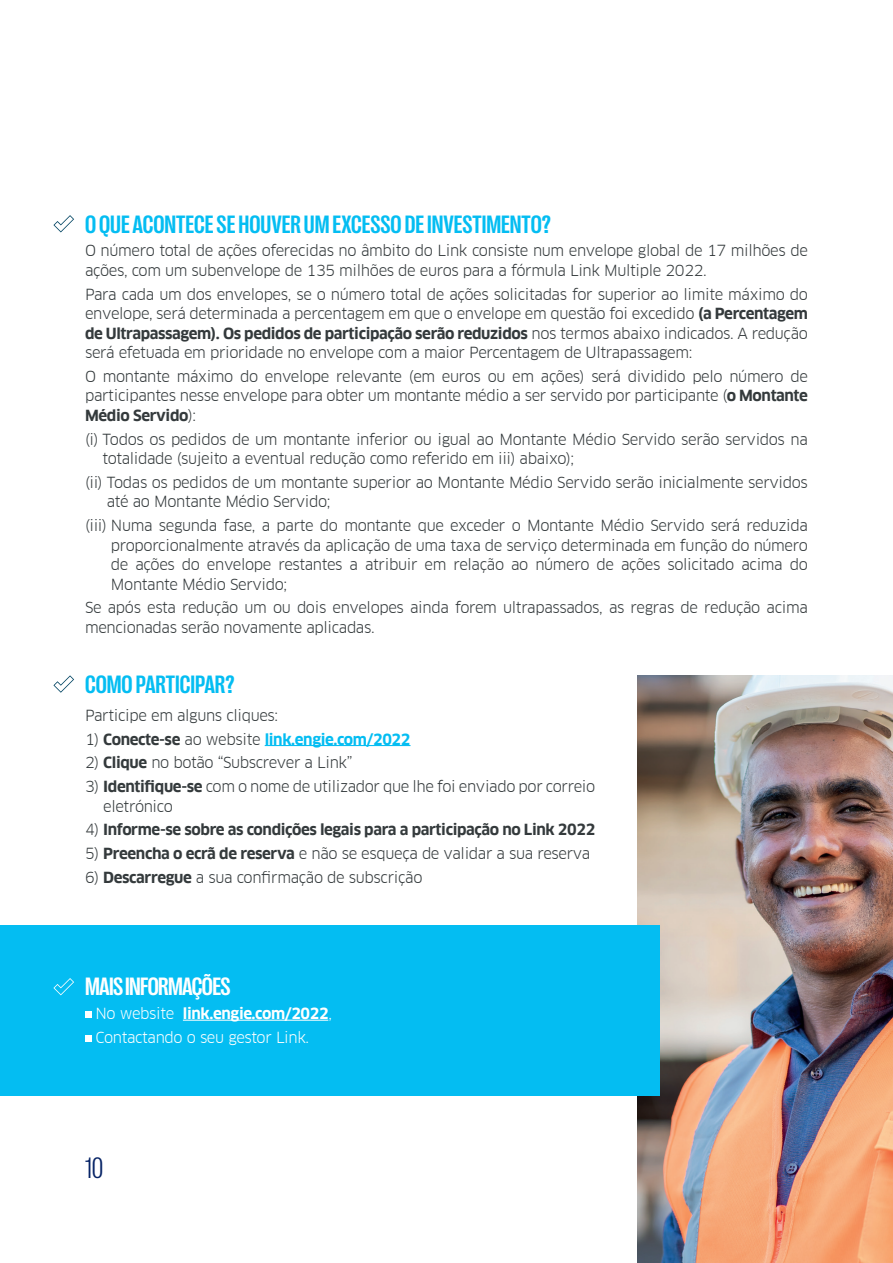
<style>
.page{position:relative;width:893px;height:1263px;background:#fff}
.page>*{position:absolute;margin:0;border:0;box-sizing:border-box;transform-origin:0 0}
.t1{font:300 condensed 30px "Right Grotesk";color:#052265}
.t2{font:700 condensed 25.5px "Right Grotesk";color:#04bdf2}
.t3{font:700 condensed 25.5px "Right Grotesk";letter-spacing:-.025em;color:#fff}
.t4{font:15px/19.5px "Clan Offc Pro";letter-spacing:-.025em;color:#343a3c}
.t5{font:700 15px "Clan Offc Pro";letter-spacing:-.025em;color:#343a3c}
.t6{font:700 15px "Clan Offc Pro";letter-spacing:-.025em;color:#04bdf2}
.t7{font:700 15px "Clan Offc Pro";letter-spacing:-.025em;color:#fff}
.t8{font:15px "Clan Offc Pro";letter-spacing:-.025em;color:#fff}
.s1{font-weight:700}
.s2{font-weight:400;color:#343a3c}
.s3{color:#343a3c}
.s4{font-weight:400}
</style>
<div class="page">
<img style="left:638px;top:675px;width:255px;height:588px">
<div style="left:0;top:925px;width:659px;height:170px;background:#04bdf2"></div>
<hr style="left:265px;top:745px;width:145px;height:1px;background:#04bdf2">
<hr style="left:183px;top:1020px;width:145px;height:1px;background:#fff">
<svg style="left:85px;top:1011px;width:6px;height:6px"></svg>
<svg style="left:85px;top:1035px;width:6px;height:6px"></svg>
<svg style="left:53px;top:215px;width:21px;height:17px"></svg>
<svg style="left:53px;top:675px;width:21px;height:18px"></svg>
<svg style="left:53px;top:978px;width:21px;height:17px"></svg>
<p class="t2" style="left:85px;top:211px;width:467px">O QUE ACONTECE SE HOUVER UM EXCESSO DE INVESTIMENTO?</p>
<p class="t4" style="left:85px;top:241px;width:724px">O número total de ações oferecidas no âmbito do Link consiste num envelope global de 17 milhões de ações, com um subenvelope de 135 milhões de euros para a fórmula Link Multiple 2022.</p>
<p class="t4" style="left:85px;top:284px;width:724px;text-align:justify">Para cada um dos envelopes, se o número total de ações solicitadas for superior ao limite máximo do envelope, será determinada a percentagem em que o envelope em questão foi excedido <span class="s1">(a Percentagem de Ultrapassagem). Os pedidos de participação serão reduzidos</span> nos termos abaixo indicados. A redução será efetuada em prioridade no envelope com a maior Percentagem de Ultrapassagem:</p>
<p class="t4" style="left:85px;top:366px;width:724px;text-align:justify">O montante máximo do envelope relevante (em euros ou em ações) será dividido pelo número de participantes nesse envelope para obter um montante médio a ser servido por participante (<span class="s1">o Montante Médio Servido</span>):</p>
<p class="t4" style="left:102px;top:429px;width:707px;text-indent:-17px">(i) Todos os pedidos de um montante inferior ou igual ao Montante Médio Servido serão servidos na totalidade (sujeito a eventual redução como referido em iii) abaixo);</p>
<p class="t4" style="left:107px;top:472px;width:703px;text-indent:-22px">(ii) Todas os pedidos de um montante superior ao Montante Médio Servido serão inicialmente servidos até ao Montante Médio Servido;</p>
<p class="t4" style="left:111px;top:516px;width:698px;text-align:justify;text-indent:-26px">(iii) Numa segunda fase, a parte do montante que exceder o Montante Médio Servido será reduzida proporcionalmente através da aplicação de uma taxa de serviço determinada em função do número de ações do envelope restantes a atribuir em relação ao número de ações solicitado acima do Montante Médio Servido;</p>
<p class="t4" style="left:85px;top:598px;width:724px">Se após esta redução um ou dois envelopes ainda forem ultrapassados, as regras de redução acima mencionadas serão novamente aplicadas.</p>
<p class="t2" style="left:85px;top:671px;width:151px">COMO PARTICIPAR?</p>
<p class="t4" style="left:85px;top:705px;width:195px">Participe em alguns cliques:</p>
<p class="t6" style="left:85px;top:730px;width:327px"><span class="s2">1)</span> <span class="s3">Conecte-se</span> <span class="s2">ao website</span> link.engie.com/2022</p>
<p class="t4" style="left:85px;top:753px;width:269px">2) <span class="s1">Clique</span> no botão “Subscrever a Link”</p>
<p class="t4" style="left:103px;top:777px;width:493px;text-indent:-18px">3) <span class="s1">Identifique-se</span> com o nome de utilizador que lhe foi enviado por correio eletrónico</p>
<p class="t5" style="left:85px;top:821px;width:512px"><span class="s4">4)</span> Informe-se sobre as condições legais para a participação no Link 2022</p>
<p class="t4" style="left:85px;top:844px;width:507px">5) <span class="s1">Preencha o ecrã de reserva</span> e não se esqueça de validar a sua reserva</p>
<p class="t4" style="left:85px;top:867px;width:339px">6) <span class="s1">Descarregue</span> a sua confirmação de subscrição</p>
<p class="t3" style="left:85px;top:973px;width:147px">MAIS INFORMAÇÕES</p>
<p class="t7" style="left:95px;top:1005px;width:238px"><span class="s4">No website</span> link.engie.com/2022<span class="s4">,</span></p>
<p class="t8" style="left:95px;top:1029px;width:215px">Contactando o seu gestor Link.</p>
<p class="t1" style="left:85px;top:1152px;width:20px">10</p>
</div>
